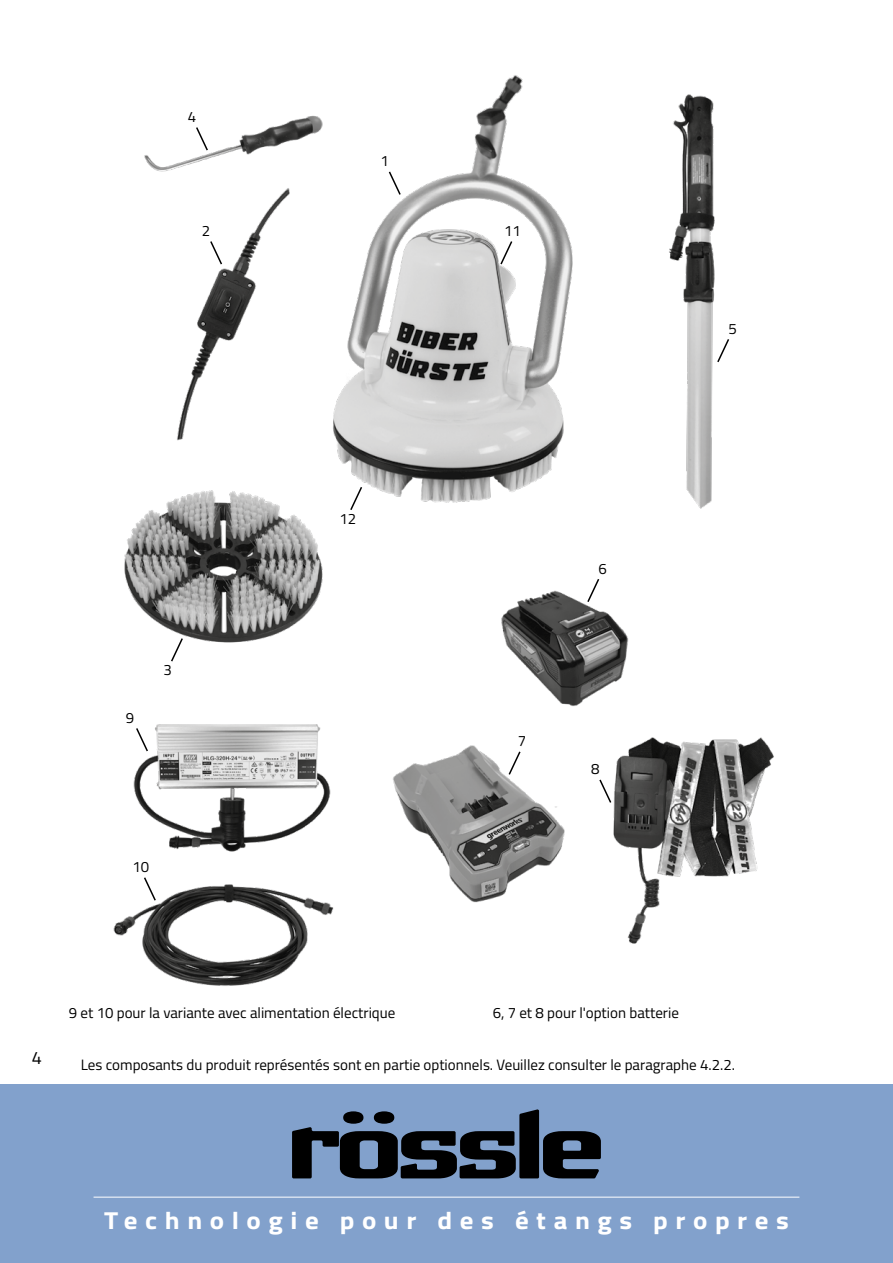
<style>
.page{position:relative;width:893px;height:1263px;background:#fff}
.page>*{position:absolute;margin:0;border:0;box-sizing:border-box;transform-origin:0 0}
.t1{font:700 24.6px "Titillium Web";letter-spacing:.28em;color:#fff;scale:1.1 1}
.t2{font:18px "Titillium Web";color:#000}
.t3{font:15px "Titillium Web";color:#000}
</style>
<div class="page">
<img style="left:113px;top:75px;width:661px;height:911px">
<svg style="left:195px;top:126px;width:14px;height:26px"></svg>
<svg style="left:209px;top:240px;width:14px;height:26px"></svg>
<svg style="left:387px;top:170px;width:15px;height:26px"></svg>
<svg style="left:143px;top:876px;width:14px;height:26px"></svg>
<svg style="left:135px;top:726px;width:14px;height:27px"></svg>
<svg style="left:598px;top:778px;width:15px;height:26px"></svg>
<svg style="left:586px;top:577px;width:15px;height:27px"></svg>
<svg style="left:507px;top:750px;width:15px;height:26px"></svg>
<svg style="left:716px;top:337px;width:14px;height:27px"></svg>
<svg style="left:499px;top:240px;width:15px;height:26px"></svg>
<svg style="left:170px;top:637px;width:14px;height:26px"></svg>
<svg style="left:349px;top:485px;width:14px;height:27px"></svg>
<div style="left:0;top:1084px;width:893px;height:179px;background:#82a1cc"></div>
<hr style="left:94px;top:1197px;width:705px;height:1px;background:#fff">
<svg style="left:292px;top:1109px;width:309px;height:69px"></svg>
<p class="t3" style="left:188px;top:106px;width:10px">4</p>
<p class="t3" style="left:202px;top:220px;width:10px">2</p>
<p class="t3" style="left:381px;top:150px;width:10px">1</p>
<p class="t3" style="left:504px;top:220px;width:18px">11</p>
<p class="t3" style="left:728px;top:318px;width:10px">5</p>
<p class="t3" style="left:126px;top:707px;width:10px">9</p>
<p class="t3" style="left:163px;top:659px;width:10px">3</p>
<p class="t3" style="left:133px;top:856px;width:18px">10</p>
<p class="t3" style="left:339px;top:508px;width:18px">12</p>
<p class="t3" style="left:518px;top:730px;width:10px">7</p>
<p class="t3" style="left:599px;top:557px;width:10px">6</p>
<p class="t3" style="left:591px;top:758px;width:10px">8</p>
<p class="t2" style="left:32px;top:1044px;width:12px">4</p>
<p class="t3" style="left:69px;top:1001px;width:328px">9 et 10 pour la variante avec alimentation électrique</p>
<p class="t3" style="left:493px;top:1001px;width:188px">6, 7 et 8 pour l'option batterie</p>
<p class="t3" style="left:81px;top:1054px;width:654px">Les composants du produit représentés sont en partie optionnels. Veuillez consulter le paragraphe 4.2.2.</p>
<h1 class="t1" style="left:104px;top:1201px;width:624px">Technologie pour des étangs propres</h1>
</div>
